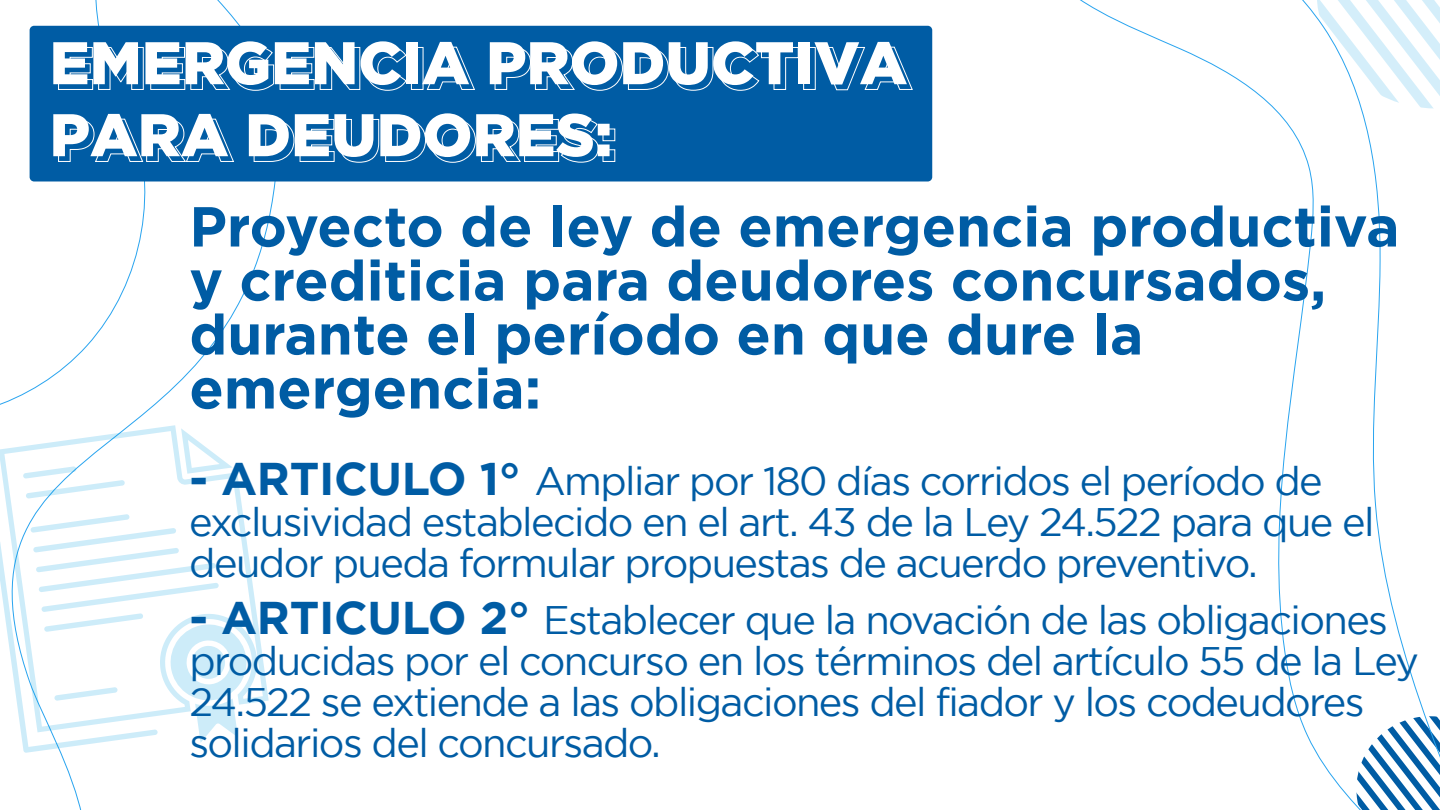
<style>
.page{position:relative;width:1440px;height:810px;background:#fff}
.page>*{position:absolute;margin:0;border:0;box-sizing:border-box;transform-origin:0 0}
.t1{font:900 60px/72px "Gotham";color:#fff}
.t2{font:700 56.25px/54px "Gotham";color:#005ca4}
.t3{font:39.75px/41.2px "Gotham";letter-spacing:-.04em;color:#005ca4}
.s1{font-weight:700;font-size:45.75px}
</style>
<div class="page">
<svg style="left:1394px;top:108px;width:46px;height:702px"></svg>
<svg style="left:1394px;top:0;width:46px;height:108px"></svg>
<svg style="left:0;top:0;width:161px;height:425px"></svg>
<svg style="left:1080px;top:0;width:314px;height:810px"></svg>
<div style="left:30px;top:26px;width:902px;height:156px;background:#005ca4;border-radius:5px"></div>
<svg style="left:58px;top:47px;width:86px;height:43px"></svg>
<svg style="left:150px;top:46px;width:124px;height:45px"></svg>
<svg style="left:280px;top:47px;width:80px;height:43px"></svg>
<svg style="left:366px;top:46px;width:41px;height:45px"></svg>
<div style="left:411px;top:47px;width:12px;height:43px;border:1px solid #fff"></div>
<svg style="left:427px;top:47px;width:48px;height:43px"></svg>
<svg style="left:495px;top:46px;width:304px;height:45px"></svg>
<div style="left:803px;top:47px;width:12px;height:43px;border:1px solid #fff"></div>
<svg style="left:819px;top:47px;width:94px;height:43px"></svg>
<svg style="left:58px;top:119px;width:176px;height:43px"></svg>
<svg style="left:254px;top:119px;width:40px;height:43px"></svg>
<svg style="left:300px;top:119px;width:79px;height:44px"></svg>
<svg style="left:385px;top:118px;width:230px;height:45px"></svg>
<svg style="left:0;top:425px;width:269px;height:279px"></svg>
<svg style="left:23px;top:466px;width:102px;height:33px"></svg>
<svg style="left:0;top:514px;width:248px;height:239px"></svg>
<h1 class="t1" style="left:50px;top:26px;width:859px">EMERGENCIA PRODUCTIVA<br>PARA DEUDORES:</h1>
<h2 class="t2" style="left:189px;top:199px;width:1212px">Proyecto de ley de emergencia productiva y crediticia para deudores concursados, durante el período en que dure la emergencia:</h2>
<p class="t3" style="left:189px;top:459px;width:1187px"><span class="s1">- ARTICULO 1°</span> Ampliar por 180 días corridos el período de exclusividad establecido en el art. 43 de la Ley 24.522 para que el deudor pueda formular propuestas de acuerdo preventivo.</p>
<p class="t3" style="left:189px;top:598px;width:1231px"><span class="s1">- ARTICULO 2°</span> Establecer que la novación de las obligaciones producidas por el concurso en los términos del artículo 55 de la Ley 24.522 se extiende a las obligaciones del fiador y los codeudores solidarios del concursado.</p>
</div>
